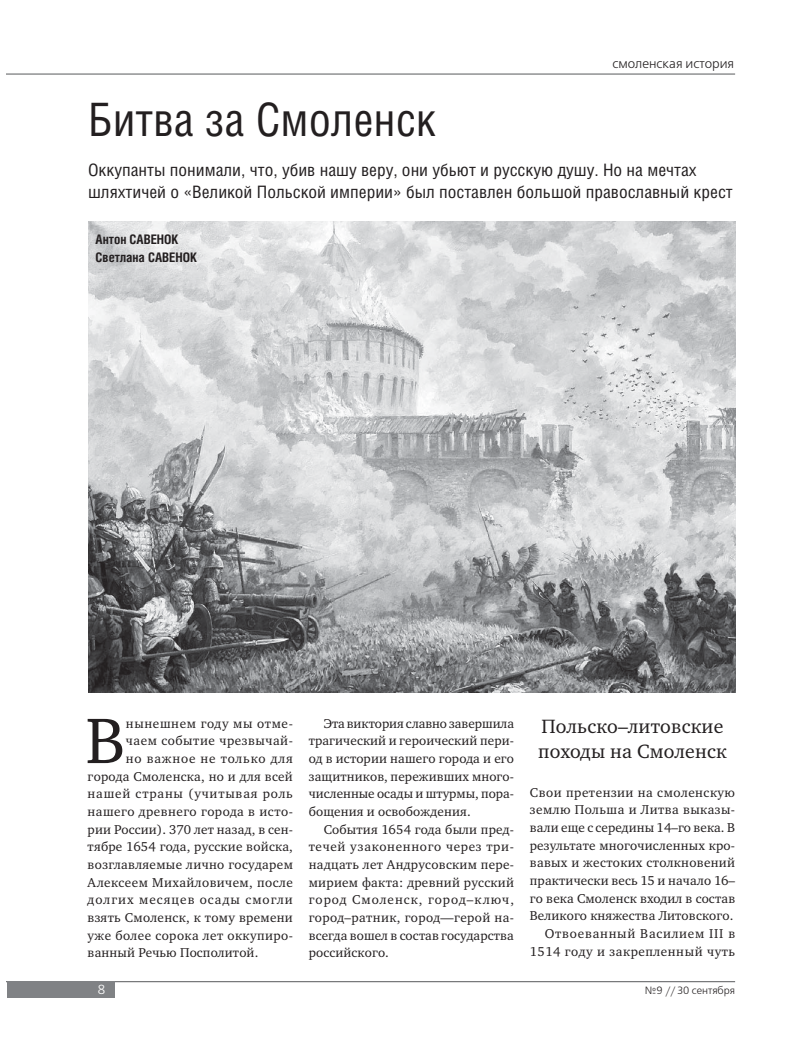
<style>
.page{position:relative;width:798px;height:1063px;background:#fff}
.page>*{position:absolute;margin:0;border:0;box-sizing:border-box;transform-origin:0 0}
.t1{font:65.88px "Charter ITC";color:#231f20}
.t2{font:46.12px "Helios Cond";color:#231f20}
.t3{font:19.75px/25px "Charter ITC";letter-spacing:.01em;color:#231f20}
.t4{font:17.12px/22.4px "Helios Cond";color:#231f20;scale:1.05 1}
.t5{font:13.12px/17.6px "Charter ITC";letter-spacing:.025em;color:#231f20;text-align:justify}
.t6{font:13.12px "Charter ITC";letter-spacing:.06em;color:#231f20}
.t7{font:700 13.12px/17.6px "Helios Cond";color:#231f20}
.t8{font:13.12px "Charter ITC";letter-spacing:.075em;color:#231f20}
.t9{font:13.12px "Charter ITC";letter-spacing:.045em;color:#231f20}
.t10{font:13.12px "Free Set C";color:#231f20}
.t11{font:13.12px "Free Set C";color:#fff}
.t12{font:10.5px "Free Set C";color:#231f20}
</style>
<div class="page">
<hr style="left:7px;top:981px;width:727px;height:1px;background:#58595b">
<hr style="left:7px;top:74px;width:727px;height:1px;background:#58595b">
<div style="left:7px;top:982px;width:108px;height:16px;background:#808285"></div>
<img style="left:88px;top:222px;width:646px;height:470px">
<p class="t10" style="left:612px;top:57px;width:123px">смоленская история</p>
<h2 class="t2" style="left:88px;top:103px;width:349px">Битва за Смоленск</h2>
<h3 class="t4" style="left:88px;top:161px;width:615px">Оккупанты понимали, что, убив нашу веру, они убьют и русскую душу. Но на мечтах шляхтичей о «Великой Польской империи» был поставлен большой православный крест</h3>
<p class="t7" style="left:95px;top:232px;width:103px">Антон САВЕНОК<br>Светлана САВЕНОК</p>
<h1 class="t1" style="left:85px;top:711px;width:41px">В</h1>
<p class="t9" style="left:126px;top:717px;width:168px">нынешнем году мы отме-</p>
<p class="t5" style="left:126px;top:733px;width:168px">чаем событие чрезвычай-</p>
<p class="t6" style="left:126px;top:753px;width:168px">но важное не только для</p>
<p class="t5" style="left:88px;top:768px;width:207px">города Смоленска, но и для всей</p>
<p class="t6" style="left:88px;top:788px;width:207px">нашей страны (учитывая роль</p>
<p class="t5" style="left:88px;top:804px;width:207px">нашего древнего города в исто-</p>
<p class="t5" style="left:88px;top:821px;width:207px">рии России). 370 лет назад, в сен-</p>
<p class="t5" style="left:88px;top:839px;width:207px">тябре 1654 года, русские войска,</p>
<p class="t5" style="left:88px;top:857px;width:207px">возглавляемые лично государем</p>
<p class="t5" style="left:88px;top:874px;width:207px">Алексеем Михайловичем, после</p>
<p class="t8" style="left:88px;top:894px;width:207px">долгих месяцев осады смогли</p>
<p class="t5" style="left:88px;top:910px;width:207px">взять Смоленск, к тому времени</p>
<p class="t5" style="left:88px;top:927px;width:207px">уже более сорока лет оккупиро-</p>
<p class="t5" style="left:88px;top:945px;width:172px">ванный Речью Посполитой.</p>
<p class="t5" style="left:308px;top:715px;width:207px;text-indent:15px">Эта виктория славно завершила трагический и героический пери&shy;од в истории нашего города и его защитников, переживших много&shy;численные осады и штурмы, пора&shy;бощения и освобождения.</p>
<p class="t5" style="left:308px;top:821px;width:207px;text-indent:15px">События 1654 года были пред&shy;течей узаконенного через три&shy;надцать лет Андрусовским пере&shy;мирием факта: древний русский город Смоленск, город–ключ, город–ратник, город—герой на&shy;всегда вошел в состав государства российского.</p>
<h3 class="t3" style="left:538px;top:715px;width:190px">Польско–литовские походы на Смоленск</h3>
<p class="t5" style="left:529px;top:784px;width:207px;text-align:right">Свои претензии на смоленскую землю Польша и Литва выказы&shy;вали еще с середины 14–го века. В результате многочисленных кро&shy;вавых и жестоких столкновений практически весь 15 и начало 16– го века Смоленск входил в состав<br>Великого княжества Литовского.<br>Отвоеванный Василием III в<br>1514 году и закрепленный чуть</p>
<p class="t11" style="left:97px;top:984px;width:10px">8</p>
<p class="t12" style="left:644px;top:986px;width:92px">№9 // 30 сентября</p>
</div>
